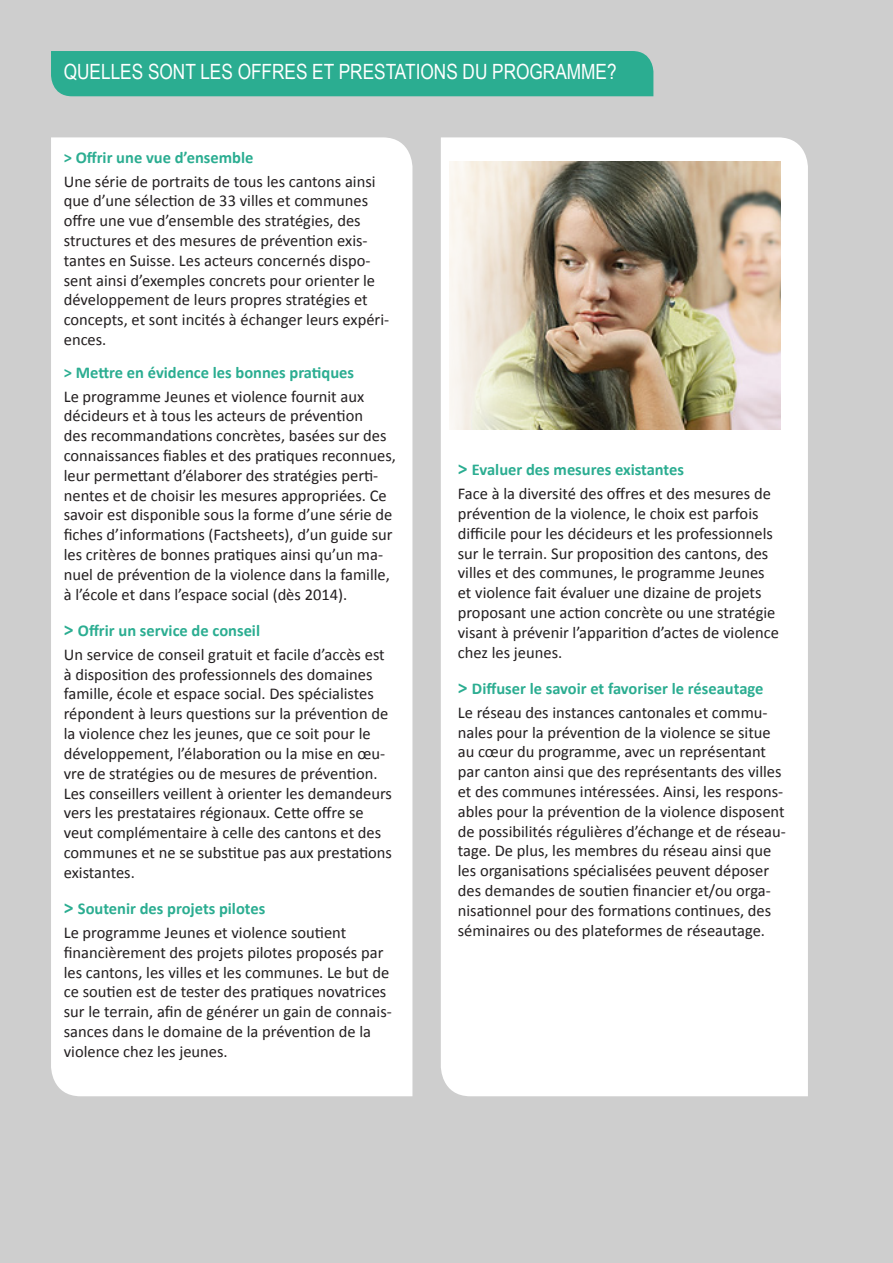
<style>
.page{position:relative;width:893px;height:1263px;background:#cecece}
.page>*{position:absolute;margin:0;border:0;box-sizing:border-box;transform-origin:0 0}
._3_Zwischentitel_Wei{font:21px "Arial Narrow";color:#fff}
._7_Normal{font:16.5px/19.8px "Calibri";color:#231f20}
._5_Untertitel_Grün_m{font:700 16.5px "Calibri";color:#2bad91}
.s1{font-size:19.5px}
</style>
<div class="page">
<div style="left:51px;top:137px;width:361px;height:959px;background:#fff"></div>
<div style="left:441px;top:137px;width:367px;height:959px;background:#fff"></div>
<div style="left:51px;top:51px;width:602px;height:45px;background:#2bad91"></div>
<img style="left:449px;top:162px;width:332px;height:268px">
<p class="_3_Zwischentitel_Wei" style="left:64px;top:56px;width:554px">QUELLES SONT LES OFFRES ET PRESTATIONS DU PROGRAMME?</p>
<p class="_5_Untertitel_Grün_m" style="left:64px;top:147px;width:191px">&gt; Offrir une vue d’ensemble</p>
<p class="_7_Normal" style="left:64px;top:171px;width:327px">Une série de portraits de tous les cantons ainsi que d’une sélection de 33 villes et communes offre une vue d’ensemble des stratégies, des structures et des mesures de prévention exis&shy;tantes en Suisse. Les acteurs concernés dispo&shy;sent ainsi d’exemples concrets pour orienter le développement de leurs propres stratégies et concepts, et sont incités à échanger leurs expéri&shy;ences.</p>
<p class="_5_Untertitel_Grün_m" style="left:64px;top:362px;width:292px">&gt; Mettre en évidence les bonnes pratiques</p>
<p class="_7_Normal" style="left:64px;top:386px;width:334px">Le programme Jeunes et violence fournit aux décideurs et à tous les acteurs de prévention<br>des recommandations concrètes, basées sur des connaissances fiables et des pratiques reconnues, leur permettant d’élaborer des stratégies perti&shy;nentes et de choisir les mesures appropriées. Ce savoir est disponible sous la forme d’une série de fiches d’informations (Factsheets), d’un guide sur les critères de bonnes pratiques ainsi qu’un ma&shy;nuel de prévention de la violence dans la famille, à l’école et dans l’espace social (dès 2014).</p>
<p class="_5_Untertitel_Grün_m" style="left:64px;top:620px;width:198px"><span class="s1">&gt;</span> Offrir un service de conseil</p>
<p class="_7_Normal" style="left:64px;top:644px;width:330px">Un service de conseil gratuit et facile d’accès est à disposition des professionnels des domaines famille, école et espace social. Des spécialistes répondent à leurs questions sur la prévention de la violence chez les jeunes, que ce soit pour le développement, l’élaboration ou la mise en œu&shy;vre de stratégies ou de mesures de prévention.<br>Les conseillers veillent à orienter les demandeurs vers les prestataires régionaux. Cette offre se veut complémentaire à celle des cantons et des communes et ne se substitue pas aux prestations existantes.</p>
<p class="_5_Untertitel_Grün_m" style="left:64px;top:898px;width:203px"><span class="s1">&gt;</span> Soutenir des projets pilotes</p>
<p class="_7_Normal" style="left:64px;top:922px;width:330px">Le programme Jeunes et violence soutient financièrement des projets pilotes proposés par les cantons, les villes et les communes. Le but de ce soutien est de tester des pratiques novatrices sur le terrain, afin de générer un gain de connais&shy;sances dans le domaine de la prévention de la violence chez les jeunes.</p>
<p class="_5_Untertitel_Grün_m" style="left:458px;top:459px;width:228px"><span class="s1">&gt;</span> Evaluer des mesures existantes</p>
<p class="_7_Normal" style="left:458px;top:484px;width:323px">Face à la diversité des offres et des mesures de prévention de la violence, le choix est parfois difficile pour les décideurs et les professionnels sur le terrain. Sur proposition des cantons, des villes et des communes, le programme Jeunes et violence fait évaluer une dizaine de projets proposant une action concrète ou une stratégie visant à prévenir l’apparition d’actes de violence chez les jeunes.</p>
<p class="_5_Untertitel_Grün_m" style="left:458px;top:678px;width:307px"><span class="s1">&gt;</span> Diffuser le savoir et favoriser le réseautage</p>
<p class="_7_Normal" style="left:458px;top:702px;width:329px">Le réseau des instances cantonales et commu&shy;nales pour la prévention de la violence se situe au cœur du programme, avec un représentant par canton ainsi que des représentants des villes et des communes intéressées. Ainsi, les respons&shy;ables pour la prévention de la violence disposent de possibilités régulières d’échange et de réseau&shy;tage. De plus, les membres du réseau ainsi que les organisations spécialisées peuvent déposer des demandes de soutien financier et/ou orga&shy;nisationnel pour des formations continues, des séminaires ou des plateformes de réseautage.</p>
</div>
